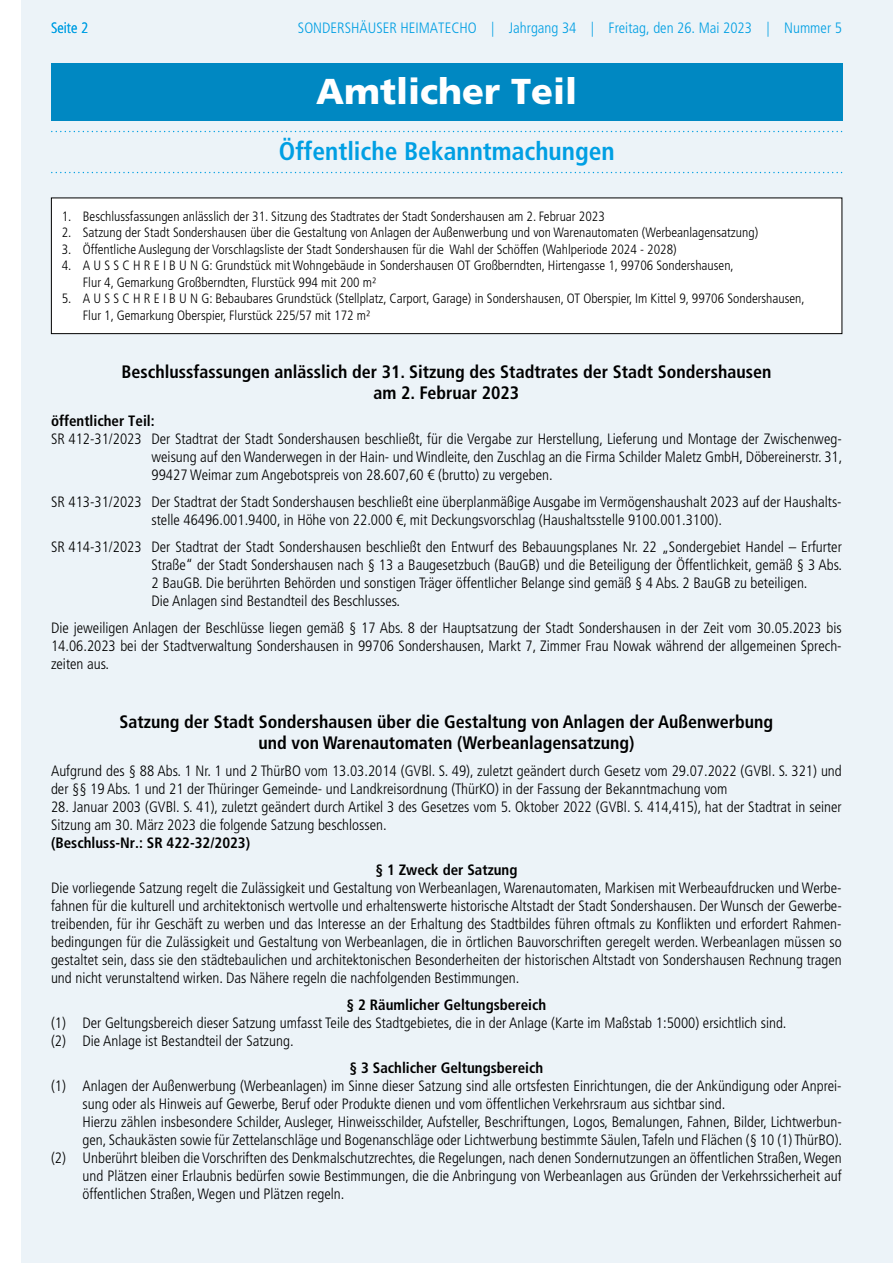
<style>
.page{position:relative;width:893px;height:1263px;background:#fff}
.page>*{position:absolute;margin:0;border:0;box-sizing:border-box;transform-origin:0 0}
.t1{font:900 36px "Frutiger LT Std";color:#fff}
.t2{font:700 condensed 25.5px "Frutiger LT Std";color:#009fe3}
.t3{font:700 condensed 18px/21px "Frutiger LT Std";color:#000;text-align:center}
.t4{font:300 condensed 15px/18px "Frutiger LT Std";color:#000}
.t5{font:700 condensed 15px "Frutiger LT Std";color:#000}
.t6{font:300 condensed 15px "Frutiger LT Std";color:#009fe3}
.t7{font:300 condensed 13.5px/16.5px "Frutiger LT Std";color:#000}
</style>
<div class="page">
<div style="left:21px;top:0;width:872px;height:1263px;background:#ecf3f8"></div>
<div style="left:51px;top:64px;width:791px;height:57px;background:#0088c2"></div>
<svg style="left:52px;top:131px;width:790px;height:1px"></svg>
<svg style="left:52px;top:172px;width:790px;height:1px"></svg>
<div style="left:51px;top:198px;width:791px;height:136px;background:#fff"></div>
<div style="left:51px;top:198px;width:791px;height:136px;border:1px solid #000"></div>
<p class="t6" style="left:51px;top:19px;width:39px">Seite 2</p>
<p class="t6" style="left:298px;top:19px;width:545px">SONDERSHÄUSER HEIMATECHO | Jahrgang 34 | Freitag, den 26. Mai 2023 | Nummer 5</p>
<h1 class="t1" style="left:316px;top:70px;width:263px">Amtlicher Teil</h1>
<h2 class="t2" style="left:279px;top:136px;width:337px">Öffentliche Bekanntmachungen</h2>
<p class="t7" style="left:62px;top:208px;width:545px">1. Beschlussfassungen anlässlich der 31. Sitzung des Stadtrates der Stadt Sondershausen am 2. Februar 2023</p>
<p class="t7" style="left:62px;top:225px;width:698px">2. Satzung der Stadt Sondershausen über die Gestaltung von Anlagen der Außenwerbung und von Warenautomaten (Werbeanlagensatzung)</p>
<p class="t7" style="left:62px;top:241px;width:616px">3. Öffentliche Auslegung der Vorschlagsliste der Stadt Sondershausen für die Wahl der Schöffen (Wahlperiode 2024 - 2028)</p>
<p class="t7" style="left:83px;top:258px;width:652px;text-indent:-21px">4. A U S S C H R E I B U N G: Grundstück mit Wohngebäude in Sondershausen OT Großberndten, Hirtengasse 1, 99706 Sondershausen,<br>Flur 4, Gemarkung Großberndten, Flurstück 994 mit 200 m²</p>
<p class="t7" style="left:83px;top:291px;width:723px;text-indent:-21px">5. A U S S C H R E I B U N G: Bebaubares Grundstück (Stellplatz, Carport, Garage) in Sondershausen, OT Oberspier, Im Kittel 9, 99706 Sondershausen,<br>Flur 1, Gemarkung Oberspier, Flurstück 225/57 mit 172 m²</p>
<p class="t3" style="left:121px;top:361px;width:651px">Beschlussfassungen anlässlich der 31. Sitzung des Stadtrates der Stadt Sondershausen am 2. Februar 2023</p>
<p class="t5" style="left:51px;top:412px;width:105px">öffentlicher Teil:</p>
<p class="t4" style="left:152px;top:430px;width:692px;text-align:justify;text-indent:-100px">SR 412-31/2023 Der Stadtrat der Stadt Sondershausen beschließt, für die Vergabe zur Herstellung, Lieferung und Montage der Zwischenweg&shy;weisung auf den Wanderwegen in der Hain- und Windleite, den Zuschlag an die Firma Schilder Maletz GmbH, Döbereinerstr. 31, 99427 Weimar zum Angebotspreis von 28.607,60 € (brutto) zu vergeben.</p>
<p class="t4" style="left:152px;top:493px;width:692px;text-indent:-100px">SR 413-31/2023 Der Stadtrat der Stadt Sondershausen beschließt eine überplanmäßige Ausgabe im Vermögenshaushalt 2023 auf der Haushalts&shy;stelle 46496.001.9400, in Höhe von 22.000 €, mit Deckungsvorschlag (Haushaltsstelle 9100.001.3100).</p>
<p class="t4" style="left:152px;top:538px;width:692px;text-indent:-100px">SR 414-31/2023 Der Stadtrat der Stadt Sondershausen beschließt den Entwurf des Bebauungsplanes Nr. 22 „Sondergebiet Handel – Erfurter Straße“ der Stadt Sondershausen nach § 13 a Baugesetzbuch (BauGB) und die Beteiligung der Öffentlichkeit, gemäß § 3 Abs.<br>2 BauGB. Die berührten Behörden und sonstigen Träger öffentlicher Belange sind gemäß § 4 Abs. 2 BauGB zu beteiligen.<br>Die Anlagen sind Bestandteil des Beschlusses.</p>
<p class="t4" style="left:51px;top:619px;width:792px;text-align:justify">Die jeweiligen Anlagen der Beschlüsse liegen gemäß § 17 Abs. 8 der Hauptsatzung der Stadt Sondershausen in der Zeit vom 30.05.2023 bis 14.06.2023 bei der Stadtverwaltung Sondershausen in 99706 Sondershausen, Markt 7, Zimmer Frau Nowak während der allgemeinen Sprech&shy;zeiten aus.</p>
<p class="t3" style="left:119px;top:711px;width:655px">Satzung der Stadt Sondershausen über die Gestaltung von Anlagen der Außenwerbung und von Warenautomaten (Werbeanlagensatzung)</p>
<p class="t4" style="left:51px;top:762px;width:792px">Aufgrund des § 88 Abs. 1 Nr. 1 und 2 ThürBO vom 13.03.2014 (GVBl. S. 49), zuletzt geändert durch Gesetz vom 29.07.2022 (GVBl. S. 321) und der §§ 19 Abs. 1 und 21 der Thüringer Gemeinde- und Landkreisordnung (ThürKO) in der Fassung der Bekanntmachung vom</p>
<p class="t4" style="left:51px;top:798px;width:792px">28. Januar 2003 (GVBl. S. 41), zuletzt geändert durch Artikel 3 des Gesetzes vom 5. Oktober 2022 (GVBl. S. 414,415), hat der Stadtrat in seiner<br>Sitzung am 30. März 2023 die folgende Satzung beschlossen.</p>
<p class="t5" style="left:51px;top:834px;width:201px">(Beschluss-Nr.: SR 422-32/2023)</p>
<p class="t5" style="left:375px;top:861px;width:144px">§ 1 Zweck der Satzung</p>
<p class="t4" style="left:51px;top:879px;width:792px;text-align:justify">Die vorliegende Satzung regelt die Zulässigkeit und Gestaltung von Werbeanlagen, Warenautomaten, Markisen mit Werbeaufdrucken und Werbe&shy;fahnen für die kulturell und architektonisch wertvolle und erhaltenswerte historische Altstadt der Stadt Sondershausen. Der Wunsch der Gewerbe&shy;treibenden, für ihr Geschäft zu werben und das Interesse an der Erhaltung des Stadtbildes führen oftmals zu Konflikten und erfordert Rahmen&shy;bedingungen für die Zulässigkeit und Gestaltung von Werbeanlagen, die in örtlichen Bauvorschriften geregelt werden. Werbeanlagen müssen so gestaltet sein, dass sie den städtebaulichen und architektonischen Besonderheiten der historischen Altstadt von Sondershausen Rechnung tragen und nicht verunstaltend wirken. Das Nähere regeln die nachfolgenden Bestimmungen.</p>
<p class="t5" style="left:346px;top:996px;width:201px">§ 2 Räumlicher Geltungsbereich</p>
<p class="t4" style="left:51px;top:1014px;width:737px">(1) Der Geltungsbereich dieser Satzung umfasst Teile des Stadtgebietes, die in der Anlage (Karte im Maßstab 1:5000) ersichtlich sind. (2) Die Anlage ist Bestandteil der Satzung.</p>
<p class="t5" style="left:349px;top:1059px;width:195px">§ 3 Sachlicher Geltungsbereich</p>
<p class="t4" style="left:51px;top:1077px;width:792px">(1) Anlagen der Außenwerbung (Werbeanlagen) im Sinne dieser Satzung sind alle ortsfesten Einrichtungen, die der Ankündigung oder Anprei-</p>
<p class="t4" style="left:83px;top:1095px;width:644px">sung oder als Hinweis auf Gewerbe, Beruf oder Produkte dienen und vom öffentlichen Verkehrsraum aus sichtbar sind.</p>
<p class="t4" style="left:83px;top:1113px;width:761px">Hierzu zählen insbesondere Schilder, Ausleger, Hinweisschilder, Aufsteller, Beschriftungen, Logos, Bemalungen, Fahnen, Bilder, Lichtwerbun-</p>
<p class="t4" style="left:83px;top:1131px;width:761px">gen, Schaukästen sowie für Zettelanschläge und Bogenanschläge oder Lichtwerbung bestimmte Säulen, Tafeln und Flächen (§ 10 (1) ThürBO).</p>
<p class="t4" style="left:51px;top:1149px;width:792px">(2) Unberührt bleiben die Vorschriften des Denkmalschutzrechtes, die Regelungen, nach denen Sondernutzungen an öffentlichen Straßen, Wegen</p>
<p class="t4" style="left:83px;top:1167px;width:761px">und Plätzen einer Erlaubnis bedürfen sowie Bestimmungen, die die Anbringung von Werbeanlagen aus Gründen der Verkehrssicherheit auf</p>
<p class="t4" style="left:83px;top:1185px;width:263px">öffentlichen Straßen, Wegen und Plätzen regeln.</p>
</div>
